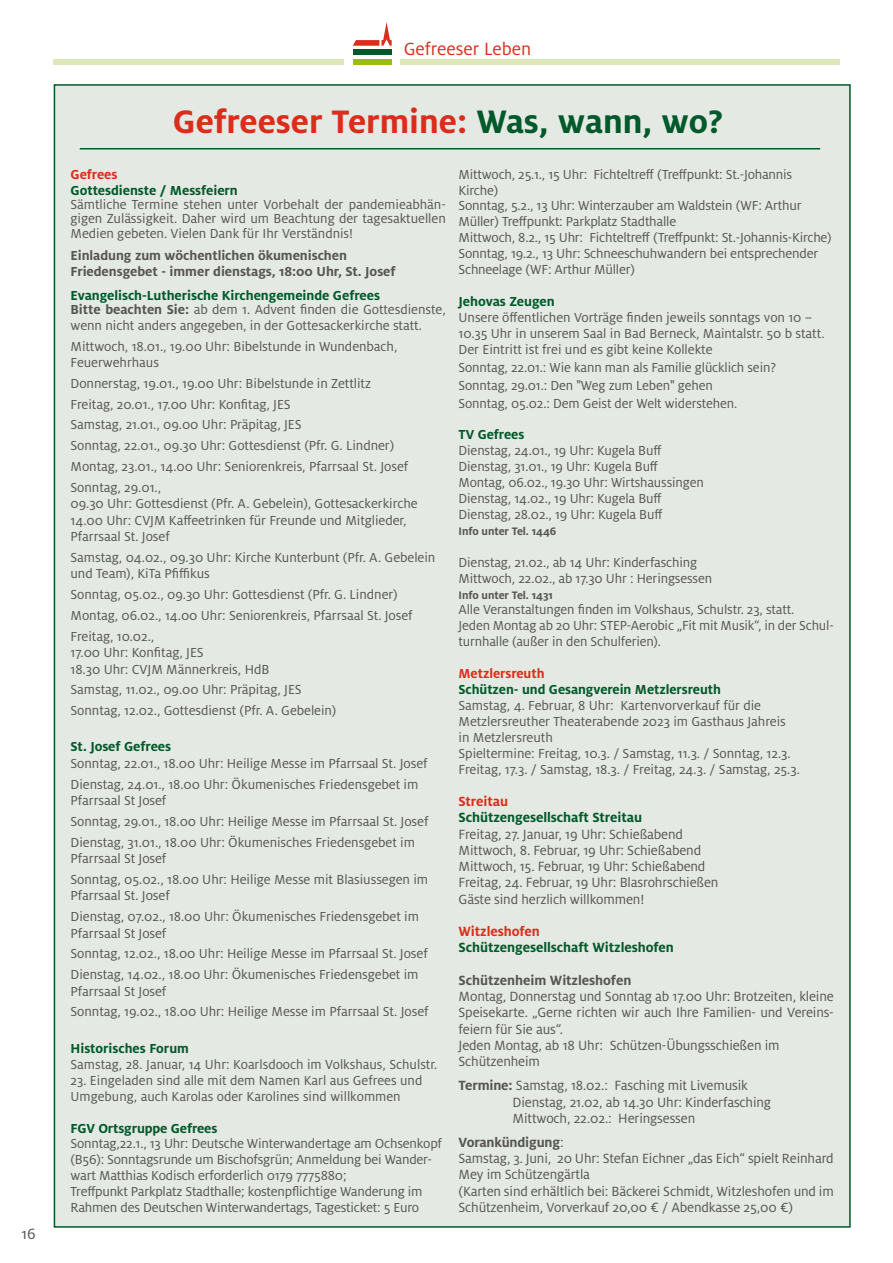
<style>
.page{position:relative;width:893px;height:1263px;background:#fff}
.page>*{position:absolute;margin:0;border:0;box-sizing:border-box;transform-origin:0 0}
.t1{font:700 36px "Milo OT";color:#da2e1d}
.t2{font:19.5px "Milo OT";color:#da2e1d}
.t3{font:16.5px "Milo OT";color:#565655}
.t4{font:14.85px/16.2px "Milo OT";letter-spacing:-.01em;color:#565655}
.t5{font:700 14.85px "Milo OT";letter-spacing:-.005em;color:#00592a}
.t6{font:700 14.85px "Milo OT";letter-spacing:-.005em;color:#565655}
.t7{font:700 14.85px "Milo OT";letter-spacing:-.005em;color:#da2e1d}
.t8{font:14.4px/15.9px "Milo OT";letter-spacing:-.005em;color:#565655}
.t9{font:700 14.4px/14.4px "Milo OT";letter-spacing:-.005em;color:#00592a}
.t10{font:700 14.4px/15.9px "Milo OT";letter-spacing:-.005em;color:#565655}
.t11{font:700 14.4px "Milo OT";letter-spacing:-.005em;color:#da2e1d}
.t12{font:700 12px "Milo OT";letter-spacing:-.01em;color:#565655}
.s1{color:#00592a}
.s2{color:#565655}
.s3{font-weight:400;color:#565655}
.s4{font-weight:700}
</style>
<div class="page">
<div style="left:54px;top:84px;width:797px;height:1144px;background:#e5e9e3;border:2px solid #00592a"></div>
<hr style="left:80px;top:148px;width:740px;height:1px;background:#00592a">
<div style="left:353px;top:50px;width:39px;height:5px;background:#00592a"></div>
<div style="left:353px;top:59px;width:39px;height:6px;background:#9bbd11"></div>
<svg style="left:353px;top:22px;width:39px;height:24px"></svg>
<div style="left:400px;top:59px;width:439px;height:6px;background:#dee7b8"></div>
<div style="left:54px;top:59px;width:290px;height:6px;background:#dee7b8"></div>
<p class="t3" style="left:22px;top:1225px;width:16px">16</p>
<h2 class="t2" style="left:404px;top:38px;width:129px">Gefreeser Leben</h2>
<h1 class="t1" style="left:173px;top:101px;width:552px">Gefreeser Termine: <span class="s1">Was, wann, wo?</span></h1>
<p class="t11" style="left:71px;top:166px;width:49px">Gefrees</p>
<p class="t9" style="left:71px;top:183px;width:169px">Gottesdienste / Messfeiern</p>
<p class="t8" style="left:71px;top:197px;width:377px;line-height:14.4px;text-align:justify">Sämtliche Termine stehen unter Vorbehalt der pandemieabhän&shy;gigen Zulässigkeit. Daher wird um Beachtung der tagesaktuellen Medien gebeten. Vielen Dank für Ihr Verständnis!</p>
<p class="t10" style="left:71px;top:247px;width:327px">Einladung zum wöchentlichen ökumenischen<br>Friedensgebet - immer dienstags, 18:00 Uhr, St. Josef</p>
<p class="t9" style="left:71px;top:288px;width:377px">Evangelisch-Lutherische Kirchengemeinde Gefrees<br><span class="s2">Bitte beachten Sie:</span> <span class="s3">ab dem 1. Advent finden die Gottesdienste,</span></p>
<p class="t8" style="left:71px;top:315px;width:353px;line-height:20.7px">wenn nicht anders angegeben, in der Gottesackerkirche statt.<br>Mittwoch, 18.01., 19.00 Uhr: Bibelstunde in Wundenbach,</p>
<p class="t8" style="left:71px;top:352px;width:339px;line-height:20.7px">Feuerwehrhaus<br>Donnerstag, 19.01., 19.00 Uhr: Bibelstunde in Zettlitz Freitag, 20.01., 17.00 Uhr: Konfitag, JES<br>Samstag, 21.01., 09.00 Uhr: Präpitag, JES<br>Sonntag, 22.01., 09.30 Uhr: Gottesdienst (Pfr. G. Lindner)<br>Montag, 23.01., 14.00 Uhr: Seniorenkreis, Pfarrsaal St. Josef Sonntag, 29.01.,</p>
<p class="t8" style="left:71px;top:496px;width:349px;line-height:16.5px">09.30 Uhr: Gottesdienst (Pfr. A. Gebelein), Gottesackerkirche<br>14.00 Uhr: CVJM Kaffeetrinken für Freunde und Mitglieder,<br>Pfarrsaal St. Josef</p>
<p class="t8" style="left:71px;top:549px;width:366px;line-height:16.5px">Samstag, 04.02., 09.30 Uhr: Kirche Kunterbunt (Pfr. A. Gebelein und Team), KiTa Pfiffikus</p>
<p class="t8" style="left:71px;top:584px;width:344px;line-height:20.7px">Sonntag, 05.02., 09.30 Uhr: Gottesdienst (Pfr. G. Lindner)<br>Montag, 06.02., 14.00 Uhr: Seniorenkreis, Pfarrsaal St. Josef<br>Freitag, 10.02.,</p>
<p class="t8" style="left:71px;top:645px;width:200px;line-height:16.5px">17.00 Uhr: Konfitag, JES<br>18.30 Uhr: CVJM Männerkreis, HdB</p>
<p class="t8" style="left:71px;top:680px;width:267px;line-height:20.7px">Samstag, 11.02., 09.00 Uhr: Präpitag, JES<br>Sonntag, 12.02., Gottesdienst (Pfr. A. Gebelein)</p>
<p class="t9" style="left:71px;top:739px;width:102px">St. Josef Gefrees</p>
<p class="t8" style="left:71px;top:753px;width:359px;line-height:20.7px">Sonntag, 22.01., 18.00 Uhr: Heilige Messe im Pfarrsaal St. Josef<br>Dienstag, 24.01., 18.00 Uhr: Ökumenisches Friedensgebet im</p>
<p class="t8" style="left:71px;top:790px;width:359px;line-height:20.7px">Pfarrsaal St Josef<br>Sonntag, 29.01., 18.00 Uhr: Heilige Messe im Pfarrsaal St. Josef<br>Dienstag, 31.01., 18.00 Uhr: Ökumenisches Friedensgebet im</p>
<p class="t8" style="left:71px;top:848px;width:359px;line-height:20.7px">Pfarrsaal St Josef<br>Sonntag, 05.02., 18.00 Uhr: Heilige Messe mit Blasiussegen im</p>
<p class="t8" style="left:71px;top:885px;width:350px;line-height:20.7px">Pfarrsaal St. Josef<br>Dienstag, 07.02., 18.00 Uhr: Ökumenisches Friedensgebet im</p>
<p class="t8" style="left:71px;top:923px;width:359px;line-height:20.7px">Pfarrsaal St Josef<br>Sonntag, 12.02., 18.00 Uhr: Heilige Messe im Pfarrsaal St. Josef<br>Dienstag, 14.02., 18.00 Uhr: Ökumenisches Friedensgebet im</p>
<p class="t8" style="left:71px;top:981px;width:360px;line-height:20.7px">Pfarrsaal St Josef<br>Sonntag, 19.02., 18.00 Uhr: Heilige Messe im Pfarrsaal St. Josef</p>
<p class="t9" style="left:71px;top:1041px;width:120px">Historisches Forum</p>
<p class="t8" style="left:71px;top:1056px;width:368px">Samstag, 28. Januar, 14 Uhr: Koarlsdooch im Volkshaus, Schulstr.</p>
<p class="t8" style="left:71px;top:1072px;width:353px">23. Eingeladen sind alle mit dem Namen Karl aus Gefrees und<br>Umgebung, auch Karolas oder Karolines sind willkommen</p>
<p class="t9" style="left:71px;top:1121px;width:148px">FGV Ortsgruppe Gefrees</p>
<p class="t8" style="left:71px;top:1136px;width:373px">Sonntag,22.1., 13 Uhr: Deutsche Winterwandertage am Ochsenkopf (B56): Sonntagsrunde um Bischofsgrün; Anmeldung bei Wander&shy;wart Matthias Kodisch erforderlich 0179 7775880;<br>Treffpunkt Parkplatz Stadthalle; kostenpflichtige Wanderung im Rahmen des Deutschen Winterwandertags, Tagesticket: 5 Euro</p>
<p class="t8" style="left:459px;top:166px;width:375px">Mittwoch, 25.1., 15 Uhr: Fichteltreff (Treffpunkt: St.-Johannis Kirche)<br>Sonntag, 5.2., 13 Uhr: Winterzauber am Waldstein (WF: Arthur Müller) Treffpunkt: Parkplatz Stadthalle<br>Mittwoch, 8.2., 15 Uhr: Fichteltreff (Treffpunkt: St.-Johannis-Kirche)<br>Sonntag, 19.2., 13 Uhr: Schneeschuhwandern bei entsprechender Schneelage (WF: Arthur Müller)</p>
<p class="t9" style="left:459px;top:294px;width:98px">Jehovas Zeugen</p>
<p class="t8" style="left:459px;top:309px;width:367px">Unsere öffentlichen Vorträge finden jeweils sonntags von 10 –<br>10.35 Uhr in unserem Saal in Bad Berneck, Maintalstr. 50 b statt.<br>Der Eintritt ist frei und es gibt keine Kollekte</p>
<p class="t8" style="left:459px;top:358px;width:319px;line-height:18px">Sonntag, 22.01.: Wie kann man als Familie glücklich sein?<br>Sonntag, 29.01.: Den "Weg zum Leben" gehen<br>Sonntag, 05.02.: Dem Geist der Welt widerstehen.</p>
<p class="t9" style="left:459px;top:428px;width:67px">TV Gefrees</p>
<p class="t8" style="left:459px;top:443px;width:247px">Dienstag, 24.01., 19 Uhr: Kugela Buff Dienstag, 31.01., 19 Uhr: Kugela Buff Montag, 06.02., 19.30 Uhr: Wirtshaussingen Dienstag, 14.02., 19 Uhr: Kugela Buff Dienstag, 28.02., 19 Uhr: Kugela Buff</p>
<p class="t12" style="left:459px;top:524px;width:99px">Info unter Tel. 1446</p>
<p class="t8" style="left:459px;top:554px;width:255px">Dienstag, 21.02., ab 14 Uhr: Kinderfasching<br>Mittwoch, 22.02., ab 17.30 Uhr : Heringsessen</p>
<p class="t12" style="left:459px;top:588px;width:96px">Info unter Tel. 1431</p>
<p class="t8" style="left:459px;top:602px;width:377px">Alle Veranstaltungen finden im Volkshaus, Schulstr. 23, statt.<br>Jeden Montag ab 20 Uhr: STEP-Aerobic „Fit mit Musik“, in der Schul&shy;turnhalle (außer in den Schulferien).</p>
<p class="t11" style="left:459px;top:665px;width:87px">Metzlersreuth</p>
<p class="t9" style="left:459px;top:682px;width:264px">Schützen- und Gesangverein Metzlersreuth</p>
<p class="t8" style="left:459px;top:697px;width:343px">Samstag, 4. Februar, 8 Uhr: Kartenvorverkauf für die Metzlersreuther Theaterabende 2023 im Gasthaus Jahreis in Metzlersreuth<br>Spieltermine: Freitag, 10.3. / Samstag, 11.3. / Sonntag, 12.3.<br>Freitag, 17.3. / Samstag, 18.3. / Freitag, 24.3. / Samstag, 25.3.</p>
<p class="t7" style="left:459px;top:793px;width:51px">Streitau</p>
<p class="t5" style="left:459px;top:809px;width:185px">Schützengesellschaft Streitau</p>
<p class="t4" style="left:459px;top:826px;width:261px">Freitag, 27. Januar, 19 Uhr: Schießabend Mittwoch, 8. Februar, 19 Uhr: Schießabend Mittwoch, 15. Februar, 19 Uhr: Schießabend Freitag, 24. Februar, 19 Uhr: Blasrohrschießen Gäste sind herzlich willkommen!</p>
<p class="t7" style="left:459px;top:923px;width:83px">Witzleshofen</p>
<p class="t5" style="left:459px;top:939px;width:217px">Schützengesellschaft Witzleshofen</p>
<p class="t6" style="left:459px;top:972px;width:174px">Schützenheim Witzleshofen</p>
<p class="t4" style="left:459px;top:988px;width:377px">Montag, Donnerstag und Sonntag ab 17.00 Uhr: Brotzeiten, kleine Speisekarte. „Gerne richten wir auch Ihre Familien- und Vereins&shy;feiern für Sie aus“.<br>Jeden Montag, ab 18 Uhr: Schützen-Übungsschießen im Schützenheim</p>
<p class="t4" style="left:513px;top:1078px;width:260px;text-indent:-54px"><span class="s4">Termine:</span> Samstag, 18.02.: Fasching mit Livemusik<br>Dienstag, 21.02, ab 14.30 Uhr: Kinderfasching<br>Mittwoch, 22.02.: Heringsessen</p>
<p class="t4" style="left:459px;top:1134px;width:377px"><span class="s4">Vorankündigung</span>:<br>Samstag, 3. Juni, 20 Uhr: Stefan Eichner „das Eich“ spielt Reinhard Mey im Schützengärtla<br>(Karten sind erhältlich bei: Bäckerei Schmidt, Witzleshofen und im Schützenheim, Vorverkauf 20,00 € / Abendkasse 25,00 €)</p>
</div>
